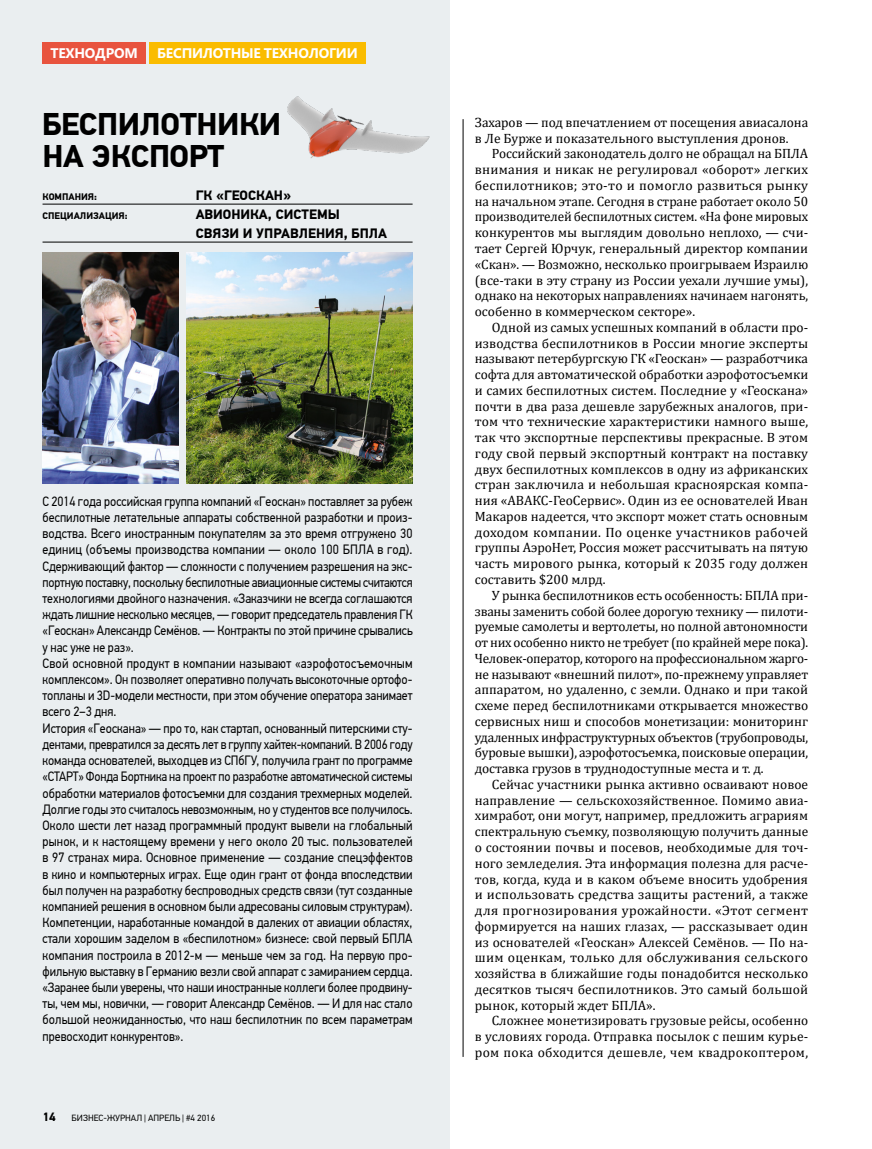
<style>
.page{position:relative;width:872px;height:1149px;background:#fff}
.page>*{position:absolute;margin:0;border:0;box-sizing:border-box;transform-origin:0 0}
.t1{font:700 31.35px/32px "PF Din Text Pro";letter-spacing:-.015em;color:#000}
.t2{font:700 13.95px "Segoe WP";letter-spacing:-.015em;color:#fff}
.t3{font:13.5px/15.8px "Cambria";color:#000;text-align:justify}
.t4{font:13.5px/16.2px "PF Din Text Pro";color:#000;scale:.9 1}
.t5{font:700 13.5px/18.9px "PF Din Text Pro";color:#000}
.t6{font:700 12px "PF Din Text Pro";color:#000}
.t7{font:700 9.45px "PF Din Text Pro";color:#000}
.t8{font:9px "PF Din Text Pro";color:#000}
</style>
<div class="page">
<div style="left:0;top:0;width:449px;height:1148px;background:#eaeef0"></div>
<hr style="left:463px;top:119px;width:1px;height:937px;background:#000">
<img style="left:187px;top:253px;width:225px;height:230px">
<img style="left:43px;top:253px;width:135px;height:230px">
<img style="left:287px;top:96px;width:143px;height:62px">
<hr style="left:43px;top:204px;width:369px;height:1px;background:#000">
<hr style="left:43px;top:242px;width:369px;height:1px;background:#000">
<div style="left:43px;top:43px;width:103px;height:21px;background:#e8533e"></div>
<div style="left:149px;top:43px;width:217px;height:21px;background:#fabc00"></div>
<p class="t2" style="left:50px;top:43px;width:89px">ТЕХНОДРОМ</p>
<p class="t2" style="left:157px;top:43px;width:202px">БЕСПИЛОТНЫЕ ТЕХНОЛОГИИ</p>
<h1 class="t1" style="left:43px;top:108px;width:240px">БЕСПИЛОТНИКИ<br>НА ЭКСПОРТ</h1>
<p class="t7" style="left:43px;top:191px;width:56px">КОМПАНИЯ:</p>
<p class="t5" style="left:196px;top:186px;width:97px">ГК «ГЕОСКАН»</p>
<p class="t7" style="left:43px;top:210px;width:87px">СПЕЦИАЛИЗАЦИЯ:</p>
<p class="t5" style="left:196px;top:205px;width:193px">АВИОНИКА, СИСТЕМЫ<br>СВЯЗИ И УПРАВЛЕНИЯ, БПЛА</p>
<p class="t4" style="left:43px;top:493px;width:413px">С 2014 года российская группа компаний «Геоскан» поставляет за рубеж беспилотные летательные аппараты собственной разработки и произ&shy;водства. Всего иностранным покупателям за это время отгружено 30 единиц (объемы производства компании — около 100 БПЛА в год).<br>Сдерживающий фактор — сложности с получением разрешения на экс&shy;портную поставку, поскольку беспилотные авиационные системы считаются технологиями двойного назначения. «Заказчики не всегда соглашаются ждать лишние несколько месяцев, — говорит председатель правления ГК «Геоскан» Александр Семёнов. — Контракты по этой причине срывались у нас уже не раз».<br>Свой основной продукт в компании называют «аэрофотосъемочным комплексом». Он позволяет оперативно получать высокоточные ортофо&shy;топланы и 3D‑модели местности, при этом обучение оператора занимает всего 2–3 дня.<br>История «Геоскана» — про то, как стартап, основанный питерскими сту&shy;дентами, превратился за десять лет в группу хайтек-компаний. В 2006 году команда основателей, выходцев из СПбГУ, получила грант по программе «СТАРТ» Фонда Бортника на проект по разработке автоматической системы обработки материалов фотосъемки для создания трехмерных моделей.<br>Долгие годы это считалось невозможным, но у студентов все получилось.<br>Около шести лет назад программный продукт вывели на глобальный рынок, и к настоящему времени у него около 20 тыс. пользователей в 97 странах мира. Основное применение — создание спецэффектов в кино и компьютерных играх. Еще один грант от фонда впоследствии был получен на разработку беспроводных средств связи (тут созданные компанией решения в основном были адресованы силовым структурам).<br>Компетенции, наработанные командой в далеких от авиации областях, стали хорошим заделом в «беспилотном» бизнесе: свой первый БПЛА компания построила в 2012‑м — меньше чем за год. На первую про&shy;фильную выставку в Германию везли свой аппарат с замиранием сердца. «Заранее были уверены, что наши иностранные коллеги более продвину&shy;ты, чем мы, новички, — говорит Александр Семёнов. — И для нас стало большой неожиданностью, что наш беспилотник по всем параметрам превосходит конкурентов».</p>
<p class="t6" style="left:43px;top:1108px;width:15px">14</p>
<p class="t8" style="left:72px;top:1111px;width:145px">БИЗНЕС-ЖУРНАЛ | АПРЕЛЬ | #4 2016</p>
<p class="t3" style="left:475px;top:114px;width:335px">Захаров — под впечатлением от посещения авиасалона в Ле Бурже и показательного выступления дронов.</p>
<p class="t3" style="left:475px;top:146px;width:335px;text-indent:17px">Российский законодатель долго не обращал на БПЛА внимания и никак не регулировал «оборот» легких беспилотников; это-то и помогло развиться рынку на начальном этапе. Сегодня в стране работает около 50 производителей беспилотных систем. «На фоне мировых конкурентов мы выглядим довольно неплохо, — счи&shy;тает Сергей Юрчук, генеральный директор компании «Скан». — Возможно, несколько проигрываем Израилю (все-таки в эту страну из России уехали лучшие умы), однако на некоторых направлениях начинаем нагонять, особенно в коммерческом секторе».</p>
<p class="t3" style="left:475px;top:319px;width:335px;text-indent:17px">Одной из самых успешных компаний в области про&shy;изводства беспилотников в России многие эксперты называют петербургскую ГК «Геоскан» — разработчика софта для автоматической обработки аэрофотосъемки и самих беспилотных систем. Последние у «Геоскана» почти в два раза дешевле зарубежных аналогов, при&shy;том что технические характеристики намного выше, так что экспортные перспективы прекрасные. В этом году свой первый экспортный контракт на поставку двух беспилотных комплексов в одну из африканских стран заключила и небольшая красноярская компа&shy;ния «АВАКС-ГеоСервис». Один из ее основателей Иван Макаров надеется, что экспорт может стать основным доходом компании. По оценке участников рабочей группы АэроНет, Россия может рассчитывать на пятую часть мирового рынка, который к 2035 году должен составить $200 млрд.</p>
<p class="t3" style="left:475px;top:587px;width:335px;text-indent:17px">У рынка беспилотников есть особенность: БПЛА при&shy;званы заменить собой более дорогую технику — пилоти&shy;руемые самолеты и вертолеты, но полной автономности от них особенно никто не требует (по крайней мере пока).<br>Человек-оператор, которого на профессиональном жарго&shy;не называют «внешний пилот», по-прежнему управляет аппаратом, но удаленно, с земли. Однако и при такой схеме перед беспилотниками открывается множество сервисных ниш и способов монетизации: мониторинг удаленных инфраструктурных объектов (трубопроводы, буровые вышки), аэрофотосъемка, поисковые операции, доставка грузов в труднодоступные места и т. д.</p>
<p class="t3" style="left:475px;top:776px;width:335px;text-indent:17px">Сейчас участники рынка активно осваивают новое направление — сельскохозяйственное. Помимо авиа&shy;химработ, они могут, например, предложить аграриям спектральную съемку, позволяющую получить данные о состоянии почвы и посевов, необходимые для точ&shy;ного земледелия. Эта информация полезна для расче&shy;тов, когда, куда и в каком объеме вносить удобрения и использовать средства защиты растений, а также для прогнозирования урожайности. «Этот сегмент формируется на наших глазах, — рассказывает один из основателей «Геоскан» Алексей Семёнов. — По на&shy;шим оценкам, только для обслуживания сельского хозяйства в ближайшие годы понадобится несколько десятков тысяч беспилотников. Это самый большой рынок, который ждет БПЛА».</p>
<p class="t3" style="left:475px;top:1012px;width:335px;text-indent:17px">Сложнее монетизировать грузовые рейсы, особенно в условиях города. Отправка посылок с пешим курье&shy;ром пока обходится дешевле, чем квадрокоптером,</p>
</div>
